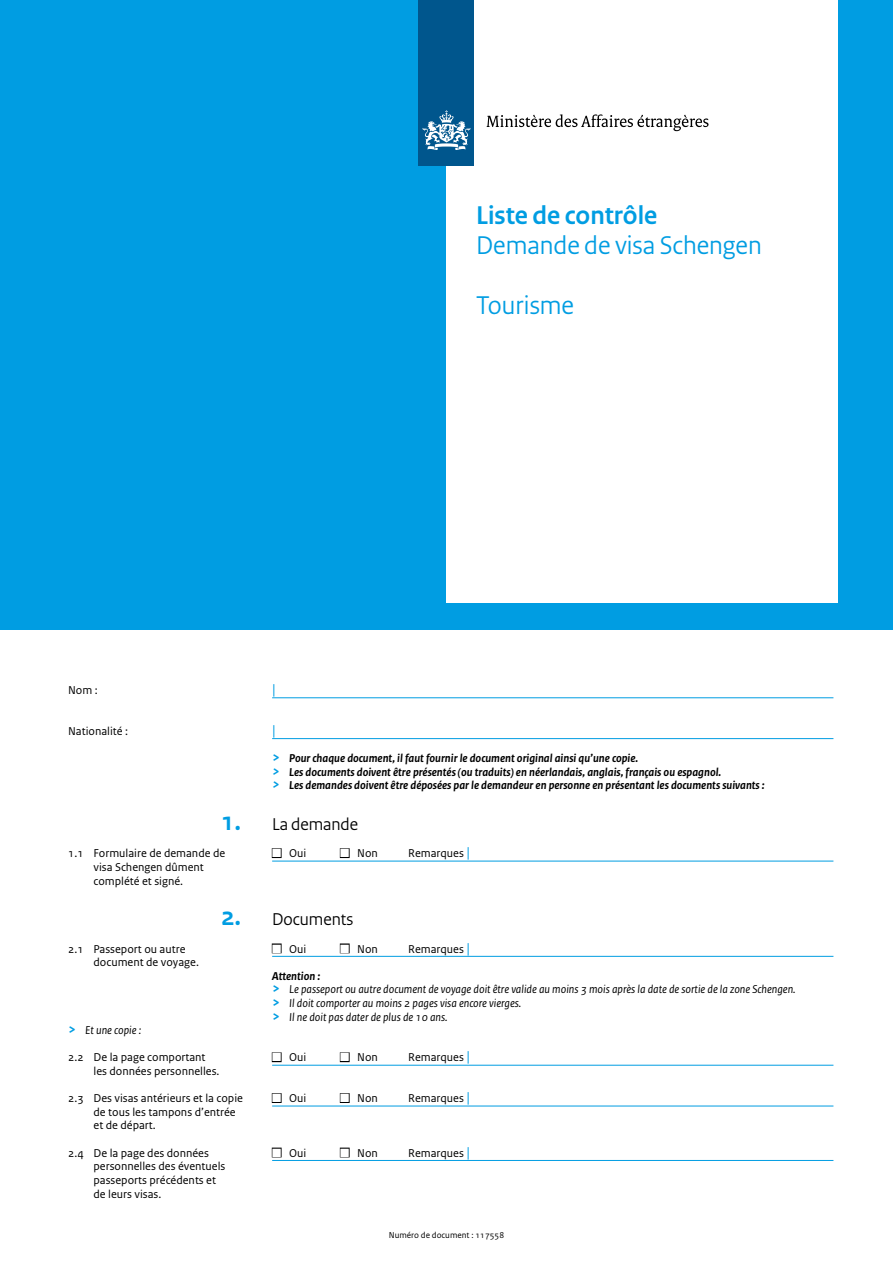
<style>
.page{position:relative;width:893px;height:1263px;background:#fff}
.page>*{position:absolute;margin:0;border:0;box-sizing:border-box;transform-origin:0 0}
._02_RO_Doc-specifica{font:27px "Rijksoverheid Sans Heading";color:#009de2}
._01_RO_Doc-naam{font:700 27px "Rijksoverheid Sans Heading";color:#009de2}
._05_RO_Rubriek{font:18px "Rijksoverheid Sans Heading";color:#000}
._09_RO_Antwoord___li{font:15px "Rijksoverheid Sans Text";color:#009de2}
._06_RO_Vraag{font:12px/13.6px "Rijksoverheid Sans Text";color:#000}
._07_RO_Vraag-instruc{font:italic 700 12px "Rijksoverheid Sans Text";color:#000}
._07_RO_Vraag-instruc-2{font:italic 12px "Rijksoverheid Sans Text";color:#000}
._09_RO_Antwoord___li-2{font:12px "Rijksoverheid Sans Text";color:#000}
._06_RO_Vraag-2{font:italic 12px "Rijksoverheid Sans Text";color:#000}
._99_RO_Doc-nummer{font:9px "Rijksoverheid Sans Text";color:#000}
.s1{font-style:normal;font-size:15px;color:#009de2}
.s2{font-size:15px;color:#009de2}
.s3{font-weight:700;font-size:27px;color:#009de2}
.s4{color:#fff}
.s5{font-weight:700;font-style:normal;font-size:15px;color:#009de2}
</style>
<div class="page">
<div style="left:0;top:0;width:893px;height:629px;background:#009de2"></div>
<div style="left:446px;top:0;width:392px;height:602px;background:#fff"></div>
<div style="left:419px;top:0;width:55px;height:166px;background:#00568d"></div>
<svg style="left:423px;top:110px;width:47px;height:40px"></svg>
<svg style="left:486px;top:114px;width:222px;height:17px"></svg>
<hr style="left:272px;top:697px;width:561px;height:1px;background:#009de2">
<hr style="left:272px;top:738px;width:561px;height:1px;background:#009de2">
<hr style="left:272px;top:861px;width:561px;height:1px;background:#009de2">
<hr style="left:272px;top:956px;width:561px;height:1px;background:#009de2">
<hr style="left:272px;top:1065px;width:561px;height:1px;background:#009de2">
<hr style="left:272px;top:1106px;width:561px;height:1px;background:#009de2">
<hr style="left:272px;top:1160px;width:561px;height:1px;background:#009de2">
<div style="left:272px;top:848px;width:10px;height:10px;border:2px solid #000"></div>
<div style="left:340px;top:848px;width:10px;height:10px;border:2px solid #000"></div>
<div style="left:272px;top:943px;width:10px;height:10px;border:2px solid #000"></div>
<div style="left:340px;top:943px;width:10px;height:10px;border:2px solid #000"></div>
<div style="left:272px;top:1052px;width:10px;height:10px;border:2px solid #000"></div>
<div style="left:340px;top:1052px;width:10px;height:10px;border:2px solid #000"></div>
<div style="left:272px;top:1093px;width:10px;height:10px;border:2px solid #000"></div>
<div style="left:340px;top:1093px;width:10px;height:10px;border:2px solid #000"></div>
<div style="left:272px;top:1147px;width:10px;height:10px;border:2px solid #000"></div>
<div style="left:340px;top:1147px;width:10px;height:10px;border:2px solid #000"></div>
<p class="_01_RO_Doc-naam" style="left:476px;top:200px;width:183px">Liste de contrôle</p>
<p class="_02_RO_Doc-specifica" style="left:476px;top:230px;width:287px">Demande de visa Schengen</p>
<p class="_02_RO_Doc-specifica" style="left:476px;top:290px;width:99px">Tourisme</p>
<p class="_06_RO_Vraag" style="left:68px;top:683px;width:31px">Nom :</p>
<p class="_06_RO_Vraag" style="left:68px;top:724px;width:62px">Nationalité :</p>
<p class="_09_RO_Antwoord___li" style="left:272px;top:680px;width:5px">|</p>
<p class="_09_RO_Antwoord___li" style="left:272px;top:721px;width:5px">|</p>
<p class="_07_RO_Vraag-instruc" style="left:272px;top:751px;width:368px"><span class="s1">&gt;</span> Pour chaque document, il faut fournir le document original ainsi qu’une copie.</p>
<p class="_07_RO_Vraag-instruc" style="left:272px;top:765px;width:451px"><span class="s2">&gt;</span> Les documents doivent être présentés (ou traduits) en néerlandais, anglais, français ou espagnol.</p>
<p class="_07_RO_Vraag-instruc" style="left:272px;top:778px;width:494px"><span class="s2">&gt;</span> Les demandes doivent être déposées par le demandeur en personne en présentant les documents suivants :</p>
<p class="_05_RO_Rubriek" style="left:221px;top:814px;width:138px"><span class="s3">1.</span> La demande</p>
<p class="_06_RO_Vraag" style="left:94px;top:847px;width:133px;text-indent:-26px">1.1 Formulaire de demande de visa Schengen dûment complété et signé.</p>
<p class="_05_RO_Rubriek" style="left:221px;top:909px;width:134px"><span class="s3">2.</span> Documents</p>
<p class="_06_RO_Vraag" style="left:94px;top:942px;width:107px;text-indent:-26px">2.1 Passeport ou autre document de voyage.</p>
<p class="_09_RO_Antwoord___li-2" style="left:272px;top:846px;width:36px"><span class="s4">■</span> Oui</p>
<p class="_09_RO_Antwoord___li-2" style="left:340px;top:846px;width:39px"><span class="s4">■</span> Non</p>
<p class="_09_RO_Antwoord___li-2" style="left:408px;top:846px;width:63px">Remarques <span class="s2">|</span></p>
<p class="_09_RO_Antwoord___li-2" style="left:272px;top:942px;width:36px"><span class="s4">■</span> Oui</p>
<p class="_09_RO_Antwoord___li-2" style="left:340px;top:942px;width:39px"><span class="s4">■</span> Non</p>
<p class="_09_RO_Antwoord___li-2" style="left:408px;top:942px;width:63px">Remarques <span class="s2">|</span></p>
<p class="_07_RO_Vraag-instruc" style="left:272px;top:969px;width:50px">Attention :</p>
<p class="_07_RO_Vraag-instruc-2" style="left:272px;top:983px;width:525px"><span class="s5">&gt;</span> Le passeport ou autre document de voyage doit être valide au moins 3 mois après la date de sortie de la zone Schengen.</p>
<p class="_07_RO_Vraag-instruc-2" style="left:272px;top:996px;width:251px"><span class="s5">&gt;</span> Il doit comporter au moins 2 pages visa encore vierges.</p>
<p class="_07_RO_Vraag-instruc-2" style="left:272px;top:1010px;width:177px"><span class="s5">&gt;</span> Il ne doit pas dater de plus de 10 ans.</p>
<p class="_09_RO_Antwoord___li-2" style="left:272px;top:1051px;width:36px"><span class="s4">■</span> Oui</p>
<p class="_09_RO_Antwoord___li-2" style="left:340px;top:1051px;width:39px"><span class="s4">■</span> Non</p>
<p class="_09_RO_Antwoord___li-2" style="left:408px;top:1051px;width:63px">Remarques <span class="s2">|</span></p>
<p class="_09_RO_Antwoord___li-2" style="left:272px;top:1091px;width:36px"><span class="s4">■</span> Oui</p>
<p class="_09_RO_Antwoord___li-2" style="left:340px;top:1091px;width:39px"><span class="s4">■</span> Non</p>
<p class="_09_RO_Antwoord___li-2" style="left:408px;top:1091px;width:63px">Remarques <span class="s2">|</span></p>
<p class="_06_RO_Vraag-2" style="left:68px;top:1023px;width:75px"><span class="s5">&gt;</span> Et une copie :</p>
<p class="_06_RO_Vraag" style="left:94px;top:1051px;width:127px;text-indent:-26px">2.2 De la page comportant les données personnelles.</p>
<p class="_06_RO_Vraag" style="left:94px;top:1092px;width:151px;text-indent:-26px">2.3 Des visas antérieurs et la copie de tous les tampons d’entrée et de départ.</p>
<p class="_06_RO_Vraag" style="left:94px;top:1146px;width:133px;text-indent:-26px">2.4 De la page des données personnelles des éventuels passeports précédents et de leurs visas.</p>
<p class="_09_RO_Antwoord___li-2" style="left:272px;top:1146px;width:36px"><span class="s4">■</span> Oui</p>
<p class="_09_RO_Antwoord___li-2" style="left:340px;top:1146px;width:39px"><span class="s4">■</span> Non</p>
<p class="_09_RO_Antwoord___li-2" style="left:408px;top:1146px;width:63px">Remarques <span class="s2">|</span></p>
<p class="_99_RO_Doc-nummer" style="left:389px;top:1230px;width:117px">Numéro de document : 117558</p>
</div>
